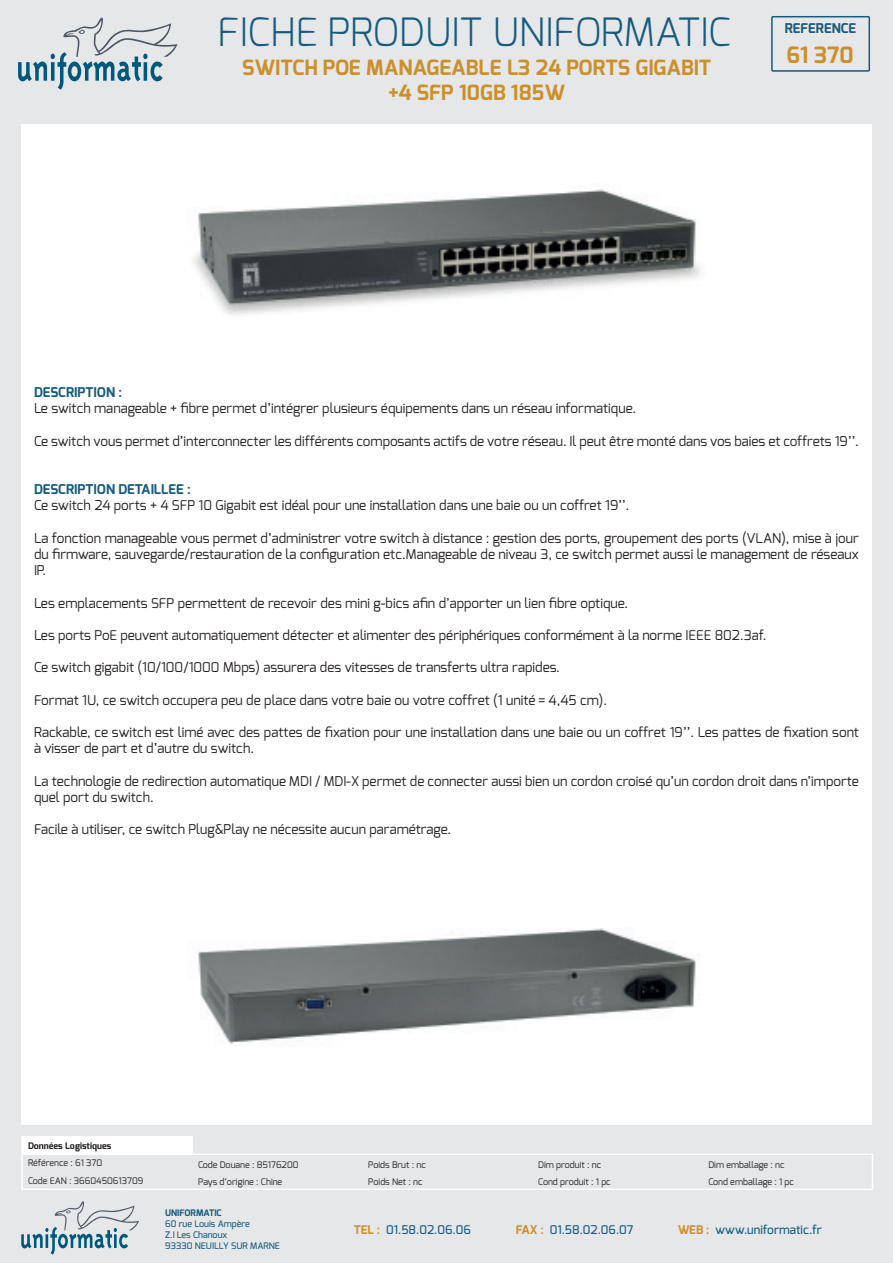
<style>
.page{position:relative;width:893px;height:1263px;background:#e6e7e9}
.page>*{position:absolute;margin:0;border:0;box-sizing:border-box;transform-origin:0 0}
.t1{font:300 39px "Exo";color:#165b7e}
.t2{font:700 22.5px "Exo";color:#cb8f2b}
.t3{font:700 21px/25.2px "Exo";color:#cb8f2b;text-align:center}
.t4{font:13.5px/16.2px "Exo";color:#231f20}
.t5{font:700 13.5px "Exo";color:#165b7e}
.t6{font:500 12px "Exo";color:#165b7e}
.t7{font:9px "Exo";color:#231f20}
.t8{font:500 9px/10.8px "Exo";color:#165b7e}
.t9{font:700 9px "Exo";color:#231f20}
.t10{font:700 9px "Exo";color:#165b7e}
.s1{font-weight:700;color:#cb8f2b}
</style>
<div class="page">
<div style="left:21px;top:124px;width:851px;height:1001px;background:#fff"></div>
<svg style="left:21px;top:1201px;width:118px;height:53px"></svg>
<svg style="left:18px;top:17px;width:160px;height:73px"></svg>
<hr style="left:21px;top:1188px;width:171px;height:2px;background:#fff">
<hr style="left:192px;top:1188px;width:170px;height:2px;background:#fff">
<hr style="left:362px;top:1188px;width:170px;height:2px;background:#fff">
<hr style="left:532px;top:1188px;width:170px;height:2px;background:#fff">
<hr style="left:702px;top:1188px;width:171px;height:2px;background:#fff">
<hr style="left:21px;top:1136px;width:172px;height:1px;background:#fff">
<svg style="left:21px;top:1137px;width:852px;height:52px"></svg>
<hr style="left:21px;top:1153px;width:171px;height:2px;background:#fff">
<svg style="left:771px;top:16px;width:99px;height:56px"></svg>
<img style="left:193px;top:189px;width:508px;height:126px">
<img style="left:198px;top:928px;width:502px;height:116px">
<h1 class="t1" style="left:217px;top:7px;width:515px">FICHE PRODUIT UNIFORMATIC</h1>
<h3 class="t3" style="left:242px;top:55px;width:471px">SWITCH POE MANAGEABLE L3 24 PORTS GIGABIT +4 SFP 10GB 185W</h3>
<p class="t5" style="left:785px;top:20px;width:73px">REFERENCE</p>
<h2 class="t2" style="left:786px;top:40px;width:69px">61 370</h2>
<p class="t5" style="left:34px;top:383px;width:90px">DESCRIPTION :</p>
<p class="t4" style="left:34px;top:400px;width:604px">Le switch manageable + fibre permet d’intégrer plusieurs équipements dans un réseau informatique.</p>
<p class="t4" style="left:34px;top:432px;width:826px">Ce switch vous permet d’interconnecter les différents composants actifs de votre réseau. Il peut être monté dans vos baies et coffrets 19’’.</p>
<p class="t5" style="left:34px;top:481px;width:158px">DESCRIPTION DETAILLEE :</p>
<p class="t4" style="left:34px;top:497px;width:597px">Ce switch 24 ports + 4 SFP 10 Gigabit est idéal pour une installation dans une baie ou un coffret 19’’.</p>
<p class="t4" style="left:34px;top:530px;width:826px;text-align:justify">La fonction manageable vous permet d’administrer votre switch à distance : gestion des ports, groupement des ports (VLAN), mise à jour du firmware, sauvegarde/restauration de la configuration etc.Manageable de niveau 3, ce switch permet aussi le management de réseaux IP.</p>
<p class="t4" style="left:34px;top:594px;width:596px">Les emplacements SFP permettent de recevoir des mini g-bics afin d’apporter un lien fibre optique.</p>
<p class="t4" style="left:34px;top:627px;width:734px">Les ports PoE peuvent automatiquement détecter et alimenter des périphériques conformément à la norme IEEE 802.3af.</p>
<p class="t4" style="left:34px;top:659px;width:527px">Ce switch gigabit (10/100/1000 Mbps) assurera des vitesses de transferts ultra rapides.</p>
<p class="t4" style="left:34px;top:692px;width:575px">Format 1U, ce switch occupera peu de place dans votre baie ou votre coffret (1 unité = 4,45 cm).</p>
<p class="t4" style="left:34px;top:724px;width:826px">Rackable, ce switch est limé avec des pattes de fixation pour une installation dans une baie ou un coffret 19’’. Les pattes de fixation sont à visser de part et d’autre du switch.</p>
<p class="t4" style="left:34px;top:773px;width:826px">La technologie de redirection automatique MDI / MDI-X permet de connecter aussi bien un cordon croisé qu’un cordon droit dans n’importe quel port du switch.</p>
<p class="t4" style="left:34px;top:821px;width:419px">Facile à utiliser, ce switch Plug&amp;Play ne nécessite aucun paramétrage.</p>
<p class="t9" style="left:28px;top:1140px;width:85px">Données Logistiques</p>
<p class="t7" style="left:28px;top:1157px;width:76px">Référence : 61 370</p>
<p class="t7" style="left:198px;top:1158px;width:102px">Code Douane : 85176200</p>
<p class="t7" style="left:368px;top:1158px;width:59px">Poids Brut : nc</p>
<p class="t7" style="left:538px;top:1158px;width:64px">Dim produit : nc</p>
<p class="t7" style="left:708px;top:1158px;width:78px">Dim emballage : nc</p>
<p class="t7" style="left:28px;top:1175px;width:117px">Code EAN : 3660450613709</p>
<p class="t7" style="left:198px;top:1176px;width:86px">Pays d’origine : Chine</p>
<p class="t7" style="left:368px;top:1176px;width:56px">Poids Net : nc</p>
<p class="t7" style="left:538px;top:1176px;width:74px">Cond produit : 1 pc</p>
<p class="t7" style="left:708px;top:1176px;width:87px">Cond emballage : 1 pc</p>
<p class="t6" style="left:354px;top:1222px;width:119px"><span class="s1">TEL :</span> 01.58.02.06.06</p>
<p class="t6" style="left:516px;top:1222px;width:119px"><span class="s1">FAX :</span> 01.58.02.06.07</p>
<p class="t6" style="left:678px;top:1222px;width:145px"><span class="s1">WEB :</span> www.uniformatic.fr</p>
<p class="t10" style="left:165px;top:1207px;width:58px">UNIFORMATIC</p>
<p class="t8" style="left:165px;top:1218px;width:116px">60 rue Louis Ampère<br>Z.I Les Chanoux<br>93330 NEUILLY SUR MARNE</p>
</div>
